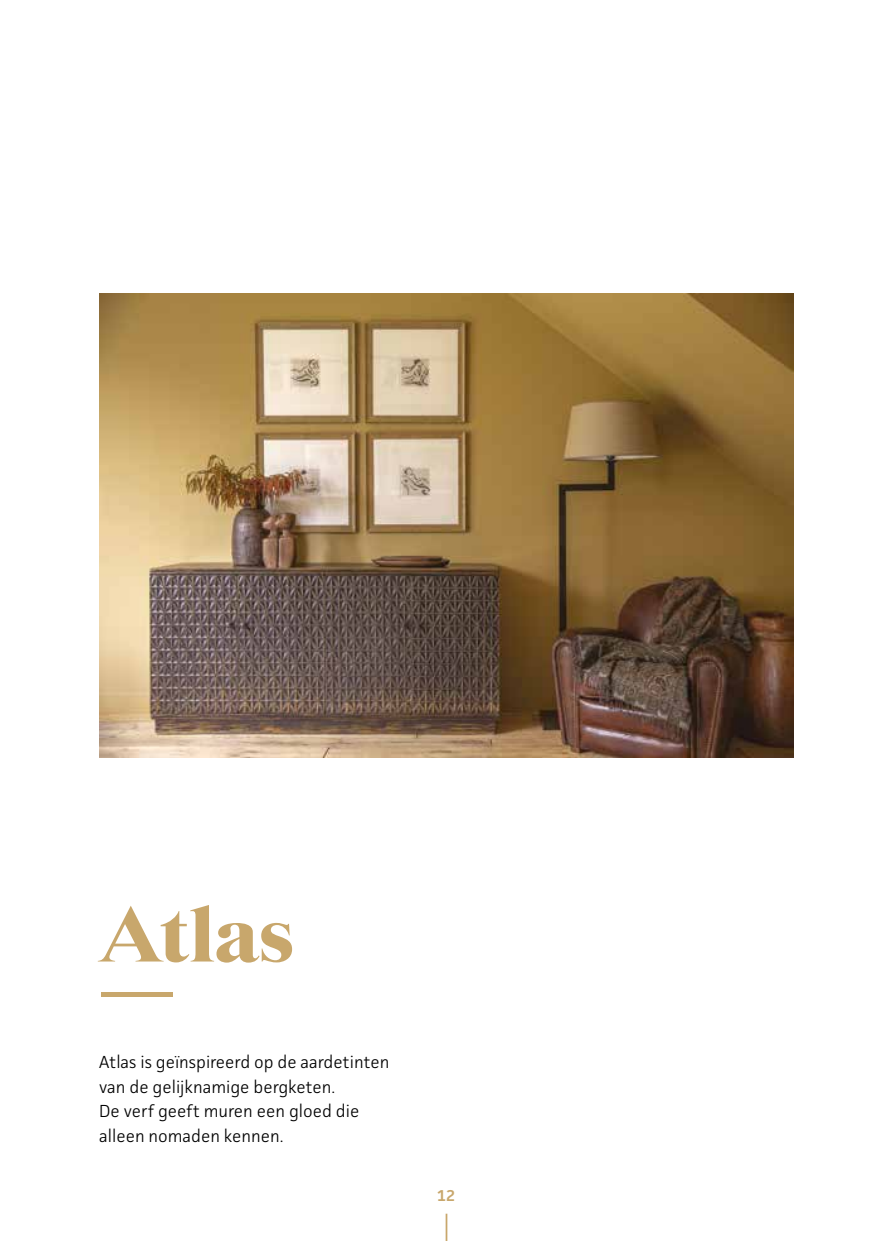
<style>
.page{position:relative;width:893px;height:1241px;background:#fff}
.page>*{position:absolute;margin:0;border:0;box-sizing:border-box;transform-origin:0 0}
.t1{font:900 78.75px "Starling";color:#c8a76c}
.t2{font:300 17.5px/24.5px "Facit";color:#000}
.t3{font:600 15.75px "Facit";color:#c8a76c}
</style>
<div class="page">
<svg style="left:446px;top:1213px;width:1px;height:27px"></svg>
<img style="left:99px;top:294px;width:695px;height:462px">
<h1 class="t1" style="left:99px;top:886px;width:196px">Atlas</h1>
<h1 class="t1" style="left:99px;top:939px;width:77px">—</h1>
<p class="t2" style="left:99px;top:1049px;width:292px">Atlas is geïnspireerd op de aardetinten van de gelijknamige bergketen.<br>De verf geeft muren een gloed die alleen nomaden kennen.</p>
<p class="t3" style="left:437px;top:1185px;width:19px">12</p>
</div>
